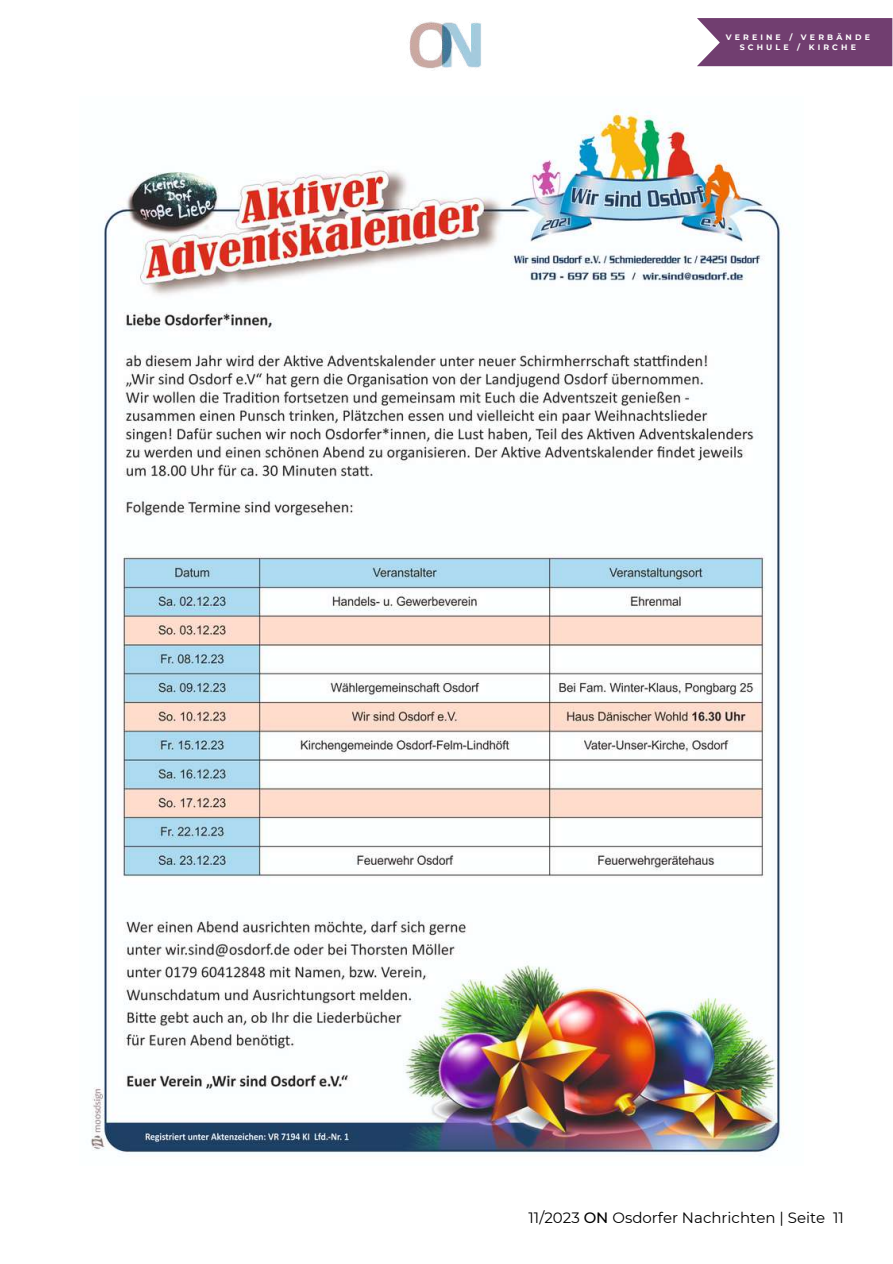
<style>
.page{position:relative;width:893px;height:1264px;background:#fff}
.page>*{position:absolute;margin:0;border:0;box-sizing:border-box;transform-origin:0 0}
.t1{font:15px "Montserrat";color:#000}
.t2{font:700 8.7px "Montserrat";letter-spacing:.4em;color:#fff}
.t3{font:700 7.8px/9.8px "Montserrat";letter-spacing:.4em;color:#fff;text-align:center}
.s1{font-weight:500}
</style>
<div class="page">
<img style="left:409px;top:21px;width:72px;height:49px">
<img style="left:90px;top:109px;width:694px;height:1047px">
<svg style="left:697px;top:18px;width:195px;height:48px;background:#794978"></svg>
<p class="t3" style="left:725px;top:33px;width:146px">VEREINE / VERBÄNDE<br>SCHULE / KIRCHE</p>
<p class="t2" style="left:748px;top:36px;width:130px">REDAKTIONELLES</p>
<p class="t1" style="left:528px;top:1208px;width:317px">11/2023 <span class="s1">ON</span> Osdorfer Nachrichten | Seite 11</p>
</div>
